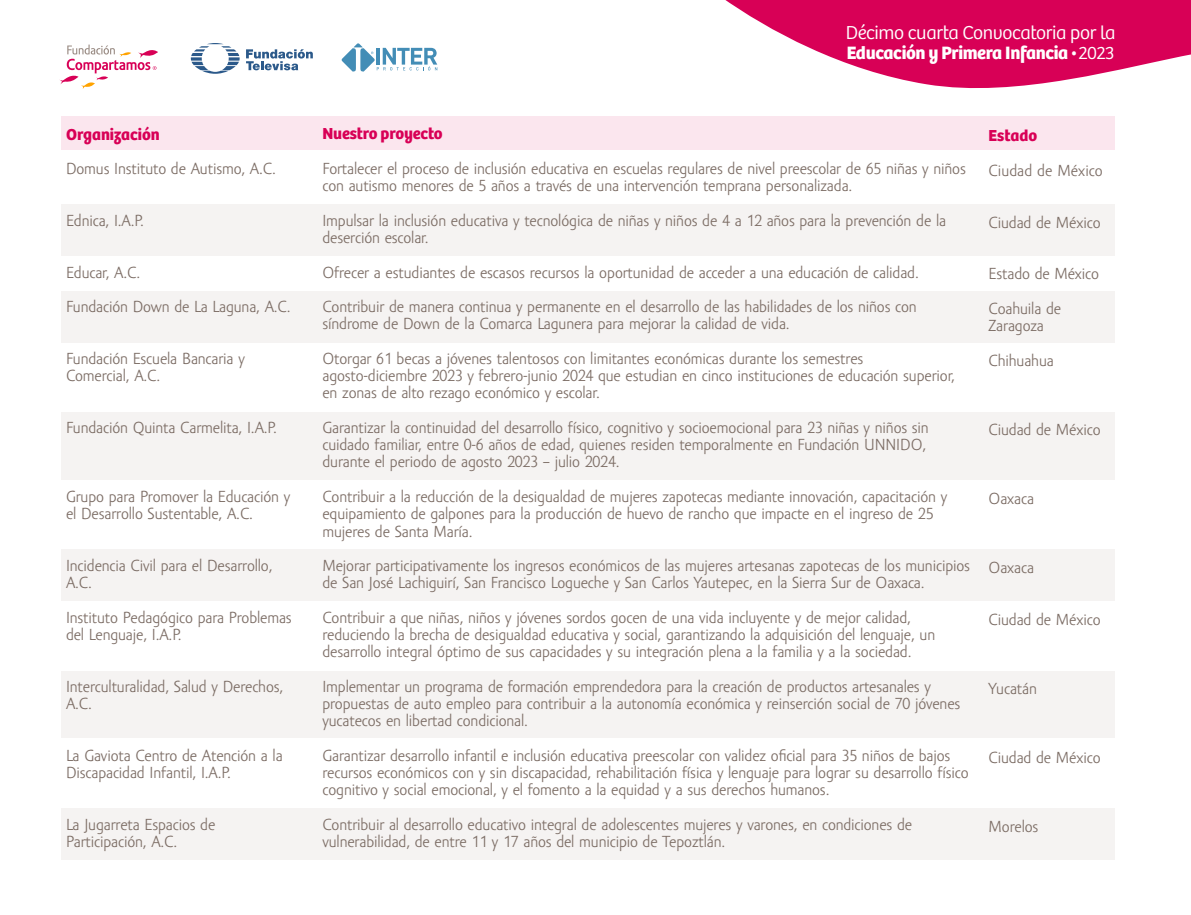
<style>
.page{position:relative;width:1191px;height:915px;background:#fff}
.page>*{position:absolute;margin:0;border:0;box-sizing:border-box;transform-origin:0 0}
.t1{font:300 19.5px "Bree";letter-spacing:-.02em;color:#fff}
.t2{font:700 18.6px "Bree";letter-spacing:-.02em;color:#fff}
.t3{font:16.5px/17.2px "Amor Sans Pro";letter-spacing:-.01em;color:#7d6e66}
.t4{font:700 16.5px "Bree";letter-spacing:-.01em;color:#d80056}
.s1{font-weight:300}
</style>
<div class="page">
<div style="left:62px;top:116px;width:1053px;height:34px;background:#fbe6ee"></div>
<div style="left:62px;top:204px;width:1053px;height:51px;background:#f5f3f2"></div>
<div style="left:62px;top:291px;width:1053px;height:51px;background:#f5f3f2"></div>
<div style="left:62px;top:549px;width:1053px;height:51px;background:#f5f3f2"></div>
<div style="left:62px;top:807px;width:1053px;height:52px;background:#f5f3f2"></div>
<div style="left:62px;top:412px;width:1053px;height:67px;background:#f5f3f2"></div>
<div style="left:62px;top:671px;width:1053px;height:66px;background:#f5f3f2"></div>
<svg style="left:725px;top:0;width:466px;height:89px;fill:#d80056"></svg>
<svg style="left:59px;top:45px;width:99px;height:44px"></svg>
<svg style="left:191px;top:43px;width:49px;height:31px"></svg>
<svg style="left:246px;top:49px;width:67px;height:21px"></svg>
<svg style="left:341px;top:43px;width:96px;height:29px"></svg>
<p class="t4" style="left:66px;top:121px;width:95px">Organización</p>
<p class="t3" style="left:66px;top:160px;width:211px">Domus Instituto de Autismo, A.C.</p>
<p class="t3" style="left:66px;top:212px;width:79px">Ednica, I.A.P.</p>
<p class="t3" style="left:66px;top:255px;width:226px;line-height:34.5px">Educar, A.C.<br>Fundación Down de La Laguna, A.C.</p>
<p class="t3" style="left:66px;top:350px;width:180px">Fundación Escuela Bancaria y<br>Comercial, A.C.</p>
<p class="t3" style="left:66px;top:419px;width:212px">Fundación Quinta Carmelita, I.A.P.</p>
<p class="t3" style="left:66px;top:488px;width:226px">Grupo para Promover la Educación y el Desarrollo Sustentable, A.C.</p>
<p class="t3" style="left:66px;top:557px;width:208px">Incidencia Civil para el Desarrollo,<br>A.C.</p>
<p class="t3" style="left:66px;top:609px;width:227px">Instituto Pedagógico para Problemas del Lenguaje, I.A.P.</p>
<p class="t3" style="left:66px;top:678px;width:219px">Interculturalidad, Salud y Derechos,<br>A.C.</p>
<p class="t3" style="left:66px;top:747px;width:218px">La Gaviota Centro de Atención a la<br>Discapacidad Infantil, I.A.P.</p>
<p class="t3" style="left:66px;top:816px;width:151px">La Jugarreta Espacios de<br>Participación, A.C.</p>
<p class="t1" style="left:846px;top:22px;width:271px">Décimo cuarta Convocatoria por la</p>
<p class="t2" style="left:847px;top:38px;width:269px">Educación y Primera Infancia<span class="s1">•2023</span></p>
<p class="t4" style="left:322px;top:121px;width:122px">Nuestro proyecto</p>
<p class="t3" style="left:322px;top:160px;width:645px">Fortalecer el proceso de inclusión educativa en escuelas regulares de nivel preescolar de 65 niñas y niños con autismo menores de 5 años a través de una intervención temprana personalizada.</p>
<p class="t3" style="left:322px;top:212px;width:625px">Impulsar la inclusión educativa y tecnológica de niñas y niños de 4 a 12 años para la prevención de la deserción escolar.</p>
<p class="t3" style="left:322px;top:255px;width:598px;line-height:34.5px">Ofrecer a estudiantes de escasos recursos la oportunidad de acceder a una educación de calidad.<br>Contribuir de manera continua y permanente en el desarrollo de las habilidades de los niños con</p>
<p class="t3" style="left:322px;top:307px;width:542px;line-height:34.5px">síndrome de Down de la Comarca Lagunera para mejorar la calidad de vida.<br>Otorgar 61 becas a jóvenes talentosos con limitantes económicas durante los semestres</p>
<p class="t3" style="left:322px;top:367px;width:634px">agosto-diciembre 2023 y febrero-junio 2024 que estudian en cinco instituciones de educación superior, en zonas de alto rezago económico y escolar.</p>
<p class="t3" style="left:322px;top:419px;width:608px">Garantizar la continuidad del desarrollo físico, cognitivo y socioemocional para 23 niñas y niños sin cuidado familiar, entre 0-6 años de edad, quienes residen temporalmente en Fundación UNNIDO, durante el periodo de agosto 2023 – julio 2024.</p>
<p class="t3" style="left:322px;top:488px;width:626px">Contribuir a la reducción de la desigualdad de mujeres zapotecas mediante innovación, capacitación y equipamiento de galpones para la producción de huevo de rancho que impacte en el ingreso de 25 mujeres de Santa María.</p>
<p class="t3" style="left:322px;top:557px;width:649px">Mejorar participativamente los ingresos económicos de las mujeres artesanas zapotecas de los municipios de San José Lachiguirí, San Francisco Logueche y San Carlos Yautepec, en la Sierra Sur de Oaxaca.</p>
<p class="t3" style="left:322px;top:609px;width:614px">Contribuir a que niñas, niños y jóvenes sordos gocen de una vida incluyente y de mejor calidad, reduciendo la brecha de desigualdad educativa y social, garantizando la adquisición del lenguaje, un desarrollo integral óptimo de sus capacidades y su integración plena a la familia y a la sociedad.</p>
<p class="t3" style="left:322px;top:678px;width:639px">Implementar un programa de formación emprendedora para la creación de productos artesanales y propuestas de auto empleo para contribuir a la autonomía económica y reinserción social de 70 jóvenes yucatecos en libertad condicional.</p>
<p class="t3" style="left:322px;top:747px;width:648px">Garantizar desarrollo infantil e inclusión educativa preescolar con validez oficial para 35 niños de bajos recursos económicos con y sin discapacidad, rehabilitación física y lenguaje para lograr su desarrollo físico cognitivo y social emocional, y el fomento a la equidad y a sus derechos humanos.</p>
<p class="t3" style="left:322px;top:816px;width:591px">Contribuir al desarrollo educativo integral de adolescentes mujeres y varones, en condiciones de vulnerabilidad, de entre 11 y 17 años del municipio de Tepoztlán.</p>
<p class="t4" style="left:988px;top:123px;width:50px">Estado</p>
<p class="t3" style="left:988px;top:162px;width:116px">Ciudad de México</p>
<p class="t3" style="left:988px;top:214px;width:113px">Ciudad de México</p>
<p class="t3" style="left:988px;top:257px;width:112px;line-height:34.5px">Estado de México<br>Coahuila de</p>
<p class="t3" style="left:988px;top:309px;width:67px;line-height:34.5px">Zaragoza<br>Chihuahua</p>
<p class="t3" style="left:988px;top:421px;width:113px">Ciudad de México</p>
<p class="t3" style="left:988px;top:490px;width:47px">Oaxaca</p>
<p class="t3" style="left:988px;top:559px;width:47px">Oaxaca</p>
<p class="t3" style="left:988px;top:611px;width:113px">Ciudad de México</p>
<p class="t3" style="left:988px;top:680px;width:50px">Yucatán</p>
<p class="t3" style="left:988px;top:749px;width:113px">Ciudad de México</p>
<p class="t3" style="left:988px;top:818px;width:51px">Morelos</p>
</div>
